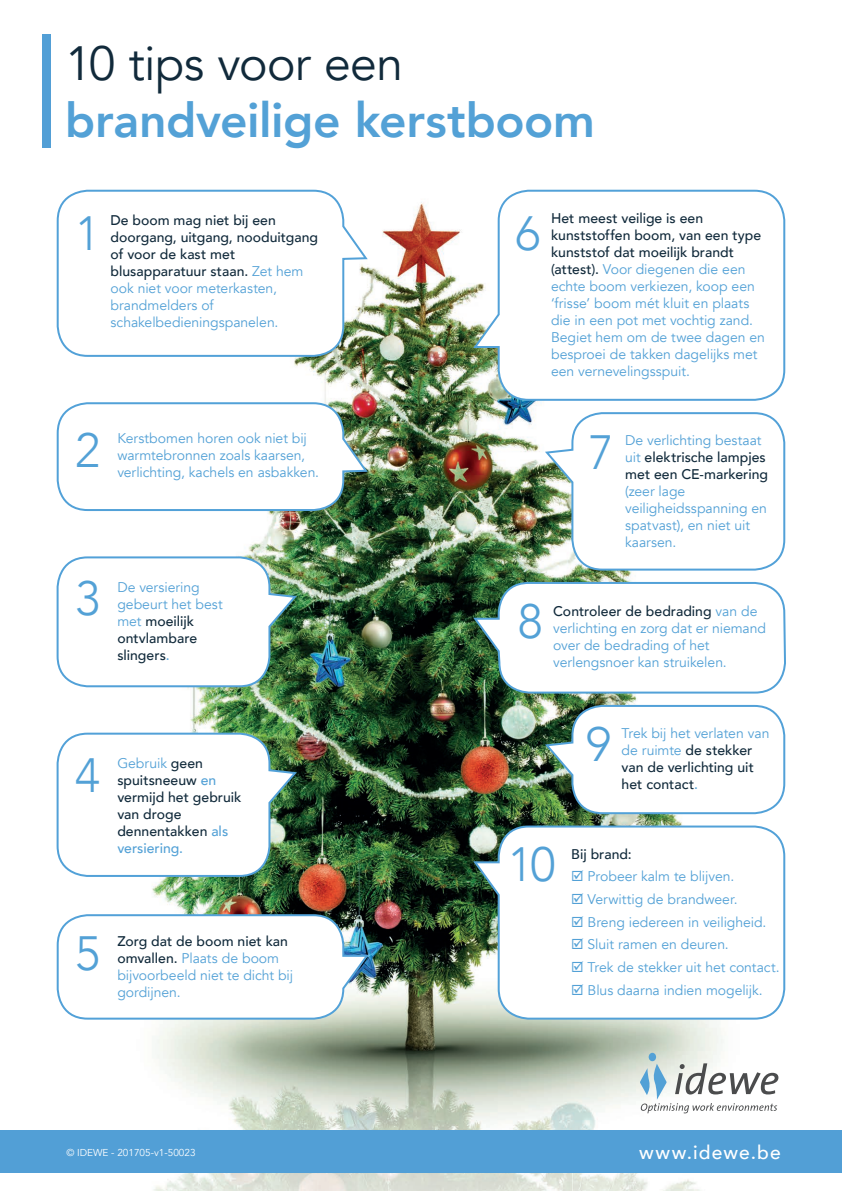
<style>
.page{position:relative;width:842px;height:1191px;background:#fff}
.page>*{position:absolute;margin:0;border:0;box-sizing:border-box;transform-origin:0 0}
.t1{font:800 48px "Avenir";letter-spacing:-.01em;color:#53a1d6}
.t2{font:48px "Avenir";letter-spacing:-.015em;color:#112a3b}
.t3{font:300 48px "Avenir";color:#53a1d6}
.t4{font:500 19.2px "Avenir";letter-spacing:.06em;color:#fff}
.t5{font:14px/17px "Avenir";letter-spacing:-.005em;color:#53a1d6}
.t6{font:500 14px/17px "Avenir";color:#112a3b}
.t7{font:10px "Avenir";color:#fff}
.s1{font-weight:400;color:#53a1d6}
.s2{font-weight:500;color:#112a3b}
.s3{font-weight:500}
.s4{color:#53a1d6}
</style>
<div class="page">
<img style="left:0;top:202px;width:842px;height:989px">
<div style="left:42px;top:34px;width:8px;height:114px;background:#529fd6"></div>
<div style="left:0;top:1129px;width:842px;height:43px;background:#529fd6"></div>
<svg style="left:640px;top:1052px;width:138px;height:61px"></svg>
<svg style="left:471px;top:189px;width:315px;height:213px"></svg>
<svg style="left:471px;top:941px;width:315px;height:79px"></svg>
<svg style="left:471px;top:581px;width:316px;height:360px"></svg>
<svg style="left:56px;top:401px;width:314px;height:111px"></svg>
<svg style="left:56px;top:189px;width:314px;height:169px"></svg>
<svg style="left:56px;top:555px;width:243px;height:133px"></svg>
<svg style="left:543px;top:411px;width:243px;height:160px"></svg>
<svg style="left:543px;top:704px;width:243px;height:111px"></svg>
<svg style="left:56px;top:731px;width:243px;height:147px"></svg>
<svg style="left:56px;top:913px;width:315px;height:107px"></svg>
<h1 class="t2" style="left:65px;top:35px;width:339px">10 tips voor een</h1>
<h1 class="t1" style="left:65px;top:83px;width:531px">brandveilige kerstboom</h1>
<p class="t6" style="left:111px;top:211px;width:209px">De boom mag niet bij een doorgang, uitgang, nooduitgang of voor de kast met blusapparatuur staan. <span class="s1">Zet hem ook niet voor meterkasten, brandmelders of schakelbedieningspanelen.</span></p>
<h1 class="t3" style="left:75px;top:205px;width:26px">1</h1>
<h1 class="t3" style="left:516px;top:205px;width:26px">6</h1>
<p class="t5" style="left:551px;top:210px;width:216px"><span class="s2">Het meest veilige is een kunststoffen boom, van een type kunststof dat moeilijk brandt (attest).</span> Voor diegenen die een echte boom verkiezen, koop een ‘frisse’ boom mét kluit en plaats die in een pot met vochtig zand.<br>Begiet hem om de twee dagen en besproei de takken dagelijks met een vernevelingsspuit.</p>
<h1 class="t3" style="left:75px;top:422px;width:26px">2</h1>
<p class="t5" style="left:117px;top:429px;width:203px">Kerstbomen horen ook niet bij warmtebronnen zoals kaarsen, verlichting, kachels en asbakken.</p>
<h1 class="t3" style="left:75px;top:570px;width:26px">3</h1>
<p class="t5" style="left:117px;top:579px;width:107px">De versiering gebeurt het best met <span class="s2">moeilijk ontvlambare slingers</span><span class="s3">.</span></p>
<h1 class="t3" style="left:589px;top:424px;width:26px">7</h1>
<p class="t6" style="left:625px;top:430px;width:144px"><span class="s1">De verlichting bestaat uit</span> elektrische lampjes met een CE-markering</p>
<p class="t5" style="left:625px;top:482px;width:143px">(zeer lage veiligheidsspanning en spatvast), en niet uit kaarsen.</p>
<h1 class="t3" style="left:518px;top:593px;width:26px">8</h1>
<p class="t5" style="left:553px;top:602px;width:214px"><span class="s2">Controleer de bedrading</span> van de verlichting en zorg dat er niemand over de bedrading of het verlengsnoer kan struikelen.</p>
<h1 class="t3" style="left:75px;top:747px;width:26px">4</h1>
<p class="t6" style="left:117px;top:754px;width:126px"><span class="s1">Gebruik</span> geen spuitsneeuw <span class="s4">en </span>vermijd het gebruik van droge dennentakken <span class="s4">als versiering.</span></p>
<h1 class="t3" style="left:75px;top:925px;width:26px">5</h1>
<p class="t5" style="left:117px;top:933px;width:177px"><span class="s2">Zorg dat de boom niet kan omvallen.</span> Plaats de boom bijvoorbeeld niet te dicht bij gordijnen.</p>
<p class="t7" style="left:66px;top:1146px;width:131px">© IDEWE - 201705-v1-50023</p>
<h1 class="t3" style="left:586px;top:716px;width:26px">9</h1>
<p class="t6" style="left:621px;top:723px;width:149px"><span class="s1">Trek bij het verlaten van de ruimte</span> de stekker van de verlichting uit het contact<span class="s4">.</span></p>
<h1 class="t3" style="left:508px;top:836px;width:49px">10</h1>
<p class="t6" style="left:571px;top:844px;width:62px">Bij brand:</p>
<p class="t5" style="left:571px;top:868px;width:164px">☑ Probeer kalm te blijven.</p>
<p class="t5" style="left:571px;top:890px;width:168px">☑ Verwittig de brandweer.</p>
<p class="t5" style="left:571px;top:913px;width:197px">☑ Breng iedereen in veiligheid.</p>
<p class="t5" style="left:571px;top:936px;width:159px">☑ Sluit ramen en deuren.</p>
<p class="t5" style="left:571px;top:958px;width:210px">☑ Trek de stekker uit het contact.</p>
<p class="t5" style="left:571px;top:981px;width:193px">☑ Blus daarna indien mogelijk.</p>
<h2 class="t4" style="left:639px;top:1135px;width:143px">www.idewe.be</h2>
</div>
